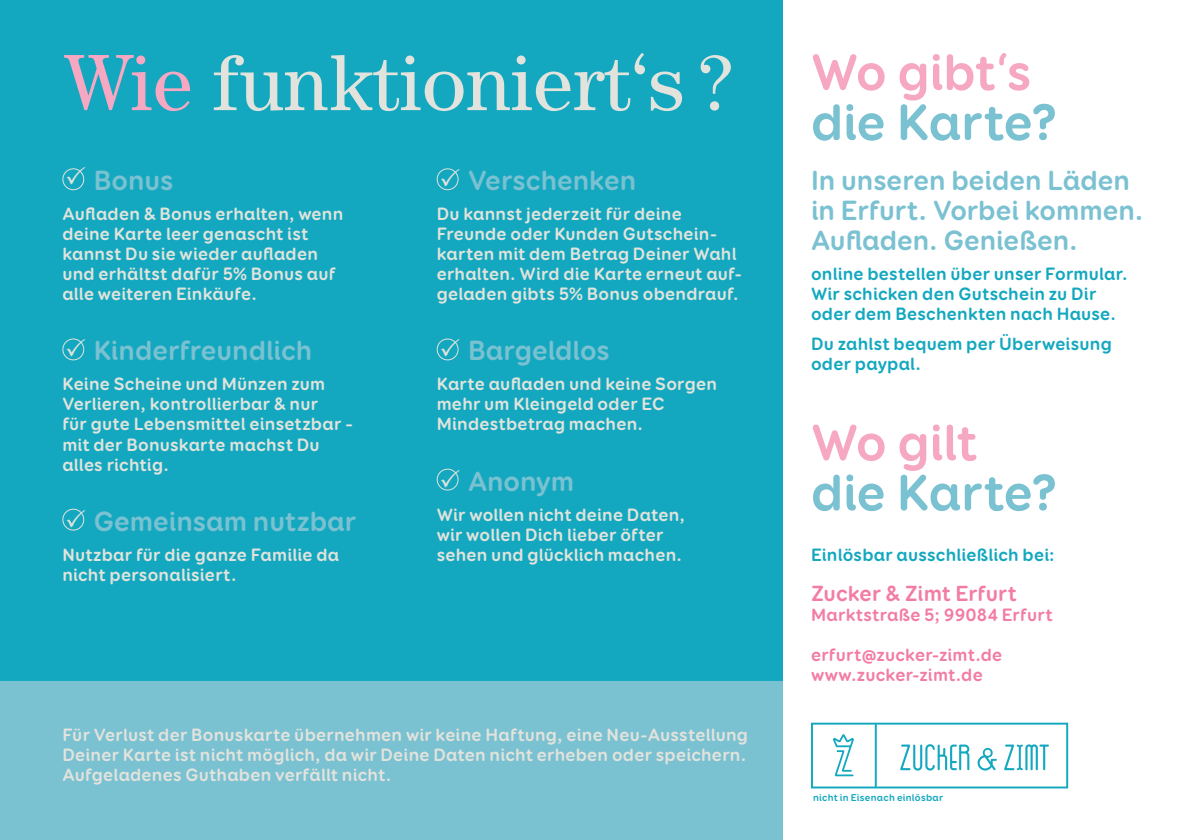
<style>
.page{position:relative;width:1191px;height:840px;background:#fff}
.page>*{position:absolute;margin:0;border:0;box-sizing:border-box;transform-origin:0 0}
.t1{font:80px "Century";color:#e1e3dc}
.Sub_Booster_Bold_27{font:700 52px/50px "Booster Next FY";letter-spacing:-.005em;color:#7ac1d2}
.Sub_Booster_Bold_27-2{font:700 52px "Booster Next FY";letter-spacing:-.01em;color:#f6a7c2}
.Booster_Bold_15{font:700 28px/30px "Booster Next FY";color:#7ac1d2}
.txt_10{font:700 28px "Booster Next FY";letter-spacing:-.005em;color:#7ac1d2}
.txt_10-2{font:700 22px "Booster Next FY";letter-spacing:.005em;color:#f27ca5}
.txt_10-3{font:700 18px/20px "Booster Next FY";letter-spacing:.01em;color:#e1e3dc}
.txt_10-4{font:700 18px/20px "Booster Next FY";letter-spacing:.01em;color:#13a8bf}
.txt_10-5{font:700 18px "Booster Next FY";letter-spacing:.01em;color:#f27ca5}
.txt_10-6{font:700 10px "Booster Next FY";letter-spacing:.025em;color:#13a8bf}
.s1{color:#f6a7c2}
</style>
<div class="page">
<div style="left:0;top:0;width:782px;height:839px;background:#13a8bf"></div>
<div style="left:0;top:680px;width:782px;height:159px;background:#7ac1d2"></div>
<div style="left:62px;top:168px;width:22px;height:22px;border:1px solid #e1e3dc;border-radius:50%"></div>
<div style="left:62px;top:338px;width:22px;height:22px;border:1px solid #e1e3dc;border-radius:50%"></div>
<div style="left:62px;top:508px;width:22px;height:22px;border:1px solid #e1e3dc;border-radius:50%"></div>
<div style="left:437px;top:168px;width:21px;height:22px;border:1px solid #e1e3dc;border-radius:50%"></div>
<div style="left:437px;top:338px;width:21px;height:22px;border:1px solid #e1e3dc;border-radius:50%"></div>
<div style="left:437px;top:468px;width:21px;height:22px;border:1px solid #e1e3dc;border-radius:50%"></div>
<svg style="left:811px;top:722px;width:257px;height:66px"></svg>
<svg style="left:67px;top:168px;width:18px;height:16px"></svg>
<svg style="left:67px;top:338px;width:18px;height:18px"></svg>
<svg style="left:67px;top:508px;width:18px;height:18px"></svg>
<svg style="left:441px;top:168px;width:18px;height:18px"></svg>
<svg style="left:441px;top:338px;width:18px;height:18px"></svg>
<svg style="left:441px;top:468px;width:18px;height:18px"></svg>
<p class="t1" style="left:62px;top:36px;width:672px"><span class="s1">Wie</span> funktioniert‘s ?</p>
<p class="Booster_Bold_15" style="left:94px;top:165px;width:81px">Bonus</p>
<p class="txt_10-3" style="left:62px;top:204px;width:282px">Aufladen &amp; Bonus erhalten, wenn</p>
<p class="txt_10-3" style="left:62px;top:224px;width:275px">deine Karte leer genascht ist kannst Du sie wieder aufladen und erhältst dafür 5% Bonus auf alle weiteren Einkäufe.</p>
<p class="Booster_Bold_15" style="left:94px;top:335px;width:220px">Kinderfreundlich</p>
<p class="txt_10-3" style="left:62px;top:374px;width:264px">Keine Scheine und Münzen zum</p>
<p class="txt_10-3" style="left:62px;top:394px;width:257px">Verlieren, kontrollierbar &amp; nur</p>
<p class="txt_10-3" style="left:62px;top:414px;width:292px">für gute Lebensmittel einsetzbar – mit der Bonuskarte machst Du</p>
<p class="txt_10-3" style="left:62px;top:454px;width:108px">alles richtig.</p>
<p class="Booster_Bold_15" style="left:94px;top:505px;width:264px">Gemeinsam nutzbar</p>
<p class="txt_10-3" style="left:62px;top:544px;width:278px">Nutzbar für die ganze Familie da nicht personalisiert.</p>
<p class="Booster_Bold_15" style="left:468px;top:165px;width:170px">Verschenken</p>
<p class="txt_10-3" style="left:437px;top:204px;width:307px">Du kannst jederzeit für deine Freunde oder Kunden Gutschein&shy;karten mit dem Betrag Deiner Wahl erhalten. Wird die Karte erneut auf&shy;geladen gibts 5% Bonus obendrauf.</p>
<p class="Booster_Bold_15" style="left:468px;top:335px;width:143px">Bargeldlos</p>
<p class="txt_10-3" style="left:437px;top:374px;width:282px">Karte aufladen und keine Sorgen mehr um Kleingeld oder EC<br>Mindestbetrag machen.</p>
<p class="txt_10" style="left:468px;top:463px;width:108px">Anonym</p>
<p class="txt_10-3" style="left:437px;top:504px;width:250px">Wir wollen nicht deine Daten,</p>
<p class="txt_10-3" style="left:437px;top:524px;width:228px">wir wollen Dich lieber öfter</p>
<p class="txt_10-3" style="left:437px;top:544px;width:247px">sehen und glücklich machen.</p>
<p class="txt_10-3" style="left:62px;top:724px;width:687px">Für Verlust der Bonuskarte übernehmen wir keine Haftung, eine Neu-Ausstellung<br>Deiner Karte ist nicht möglich, da wir Deine Daten nicht erheben oder speichern.</p>
<p class="txt_10-3" style="left:62px;top:764px;width:330px">Aufgeladenes Guthaben verfällt nicht.</p>
<p class="Sub_Booster_Bold_27-2" style="left:811px;top:39px;width:222px">Wo gibt‘s</p>
<p class="Sub_Booster_Bold_27" style="left:811px;top:97px;width:249px">die Karte?</p>
<p class="Booster_Bold_15" style="left:811px;top:165px;width:334px">In unseren beiden Läden in Erfurt. Vorbei kommen.<br>Aufladen. Genießen.</p>
<p class="txt_10-4" style="left:811px;top:264px;width:318px">online bestellen über unser Formular.<br>Wir schicken den Gutschein zu Dir oder dem Beschenkten nach Hause.</p>
<p class="txt_10-4" style="left:811px;top:334px;width:302px">Du zahlst bequem per Überweisung oder paypal.</p>
<p class="Sub_Booster_Bold_27" style="left:811px;top:417px;width:249px"><span class="s1">Wo gilt </span>die Karte?</p>
<p class="txt_10-4" style="left:811px;top:544px;width:245px">Einlösbar ausschließlich bei:</p>
<p class="txt_10-2" style="left:811px;top:579px;width:207px">Zucker &amp; Zimt Erfurt</p>
<p class="txt_10-5" style="left:811px;top:602px;width:243px">Marktstraße 5; 99084 Erfurt</p>
<p class="txt_10-5" style="left:811px;top:642px;width:193px">erfurt@zucker-zimt.de</p>
<p class="txt_10-5" style="left:811px;top:662px;width:173px">www.zucker-zimt.de</p>
<p class="txt_10-6" style="left:813px;top:790px;width:132px">nicht in Eisenach einlösbar</p>
</div>
